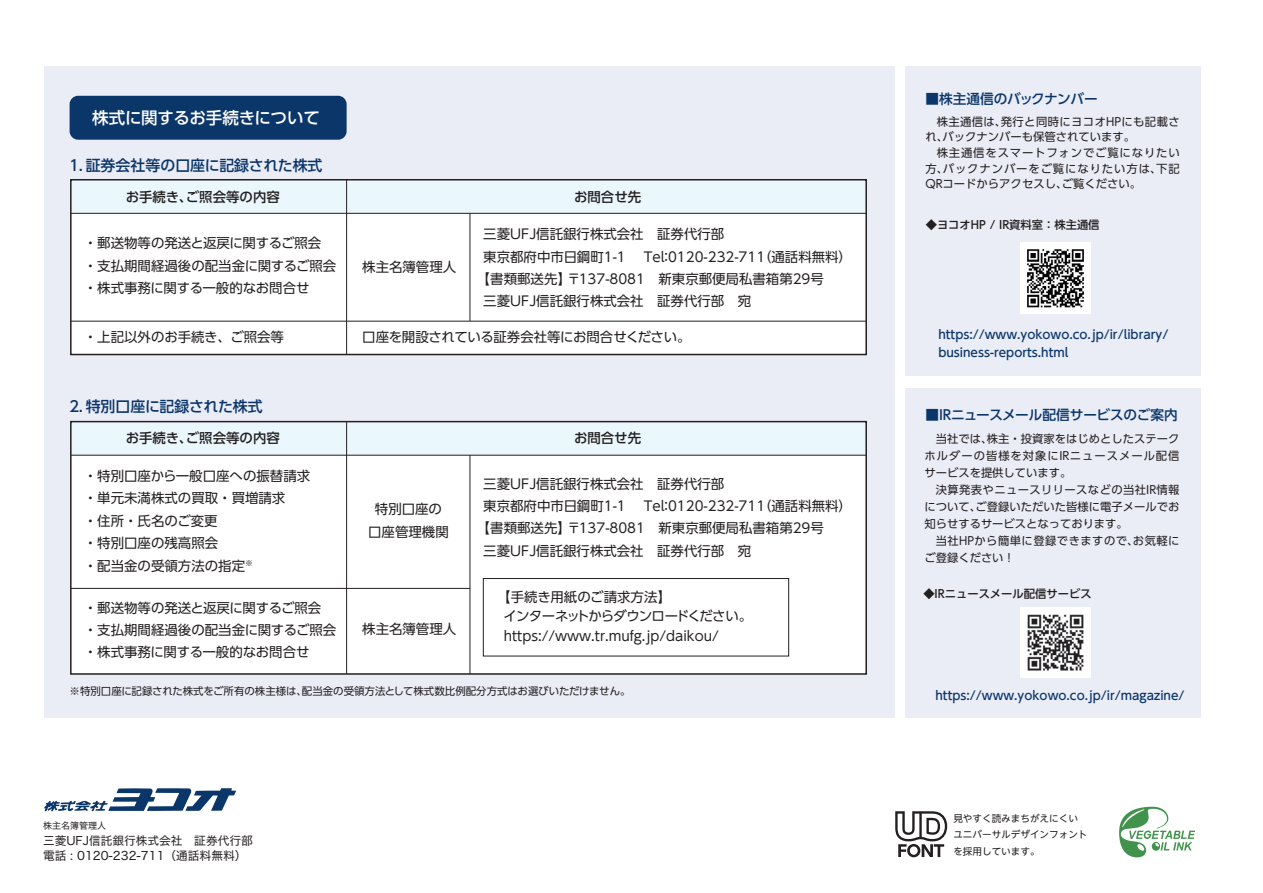
<style>
.page{position:relative;width:1263px;height:893px;background:#fff}
.page>*{position:absolute;margin:0;border:0;box-sizing:border-box;transform-origin:0 0}
.t1{font:500 16.5px "UD Shin Go Pro";letter-spacing:-.02em;color:#fff}
.t2{font:500 14.85px "UD Shin Go Pro";color:#0b366a}
.t3{font:500 13.65px "UD Shin Go Pro";letter-spacing:-.005em;color:#0b366a}
.t4{font:13.5px/22.4px "UD Shin Go Pro";color:#231f20}
.t5{font:500 13.5px "UD Shin Go Pro";color:#231f20}
.t6{font:13.5px "UD Shin Go Pro";letter-spacing:-.025em;color:#231f20}
.t7{font:500 12px/18px "UD Shin Go Pro";color:#0b366a}
.t8{font:11.7px/14.9px "Hira Kaku Std N W4";color:#231f20}
.t9{font:11.4px/15.6px "UD Shin Go Pro";letter-spacing:.035em;color:#231f20}
.t10{font:11.25px/17px "UD Shin Go Pro";letter-spacing:.005em;color:#231f20;text-align:justify}
.t11{font:500 11.25px "UD Shin Go Pro";color:#231f20}
.t12{font:10.5px "UD Shin Go Pro";color:#231f20}
.t13{font:9.6px/16.4px "UD Shin Go NT Pro";color:#231f20}
.t14{font:9px "Hira Kaku Std N W4";color:#231f20}
</style>
<div class="page">
<svg style="left:44px;top:788px;width:192px;height:24px"></svg>
<svg style="left:1119px;top:807px;width:76px;height:50px"></svg>
<svg style="left:895px;top:811px;width:52px;height:46px"></svg>
<div style="left:44px;top:66px;width:851px;height:651px;background:#eaecf6"></div>
<div style="left:71px;top:180px;width:795px;height:174px;background:#fff"></div>
<div style="left:71px;top:180px;width:795px;height:33px;background:#eaf7fd"></div>
<div style="left:71px;top:421px;width:795px;height:253px;background:#fff"></div>
<div style="left:71px;top:421px;width:795px;height:34px;background:#eaf7fd"></div>
<div style="left:70px;top:179px;width:797px;height:176px;border:1px solid #231f20"></div>
<div style="left:70px;top:421px;width:797px;height:254px;border:1px solid #231f20"></div>
<div style="left:70px;top:96px;width:277px;height:44px;background:#0b366a;border-radius:8px"></div>
<hr style="left:71px;top:213px;width:795px;height:1px;background:#231f20">
<hr style="left:71px;top:321px;width:795px;height:1px;background:#231f20">
<hr style="left:346px;top:180px;width:1px;height:174px;background:#231f20">
<hr style="left:470px;top:213px;width:1px;height:108px;background:#231f20">
<hr style="left:71px;top:455px;width:795px;height:1px;background:#231f20">
<hr style="left:71px;top:588px;width:399px;height:1px;background:#231f20">
<hr style="left:346px;top:422px;width:1px;height:252px;background:#231f20">
<hr style="left:470px;top:455px;width:1px;height:219px;background:#231f20">
<div style="left:483px;top:578px;width:306px;height:78px;border:1px solid #231f20"></div>
<div style="left:905px;top:388px;width:296px;height:329px;background:#eaecf6"></div>
<div style="left:905px;top:66px;width:296px;height:310px;background:#eaecf6"></div>
<img style="left:1021px;top:608px;width:69px;height:70px">
<img style="left:1020px;top:243px;width:70px;height:70px">
<p class="t1" style="left:92px;top:104px;width:229px">株式に関するお手続きについて</p>
<p class="t2" style="left:67px;top:153px;width:257px">１．証券会社等の口座に記録された株式</p>
<p class="t5" style="left:126px;top:185px;width:156px">お手続き、ご照会等の内容</p>
<p class="t5" style="left:574px;top:185px;width:69px">お問合せ先</p>
<p class="t4" style="left:84px;top:232px;width:254px">・郵送物等の発送と返戻に関するご照会・支払期間経過後の配当金に関するご照会・株式事務に関する一般的なお問合せ</p>
<p class="t4" style="left:362px;top:256px;width:96px">株主名簿管理人</p>
<p class="t4" style="left:483px;top:222px;width:242px">三菱UFJ信託銀行株式会社　証券代行部</p>
<p class="t4" style="left:483px;top:245px;width:370px">東京都府中市日鋼町1-1　 Tel：0120-232-711（通話料無料）</p>
<p class="t4" style="left:477px;top:267px;width:349px">【書類郵送先】〒137-8081　新東京郵便局私書箱第29号</p>
<p class="t4" style="left:483px;top:290px;width:269px">三菱UFJ信託銀行株式会社　証券代行部　宛</p>
<p class="t4" style="left:84px;top:326px;width:202px">・上記以外のお手続き、ご照会等</p>
<p class="t6" style="left:362px;top:326px;width:330px">口座を開設されている証券会社等にお問合せください。</p>
<p class="t2" style="left:67px;top:395px;width:197px">２．特別口座に記録された株式</p>
<p class="t5" style="left:126px;top:427px;width:156px">お手続き、ご照会等の内容</p>
<p class="t5" style="left:574px;top:427px;width:69px">お問合せ先</p>
<p class="t4" style="left:84px;top:464px;width:228px">・特別口座から一般口座への振替請求・単元未満株式の買取・買増請求<br>・住所・氏名のご変更<br>・特別口座の残高照会<br>・配当金の受領方法の指定<sup>※</sup></p>
<p class="t4" style="left:483px;top:472px;width:242px">三菱UFJ信託銀行株式会社　証券代行部</p>
<p class="t4" style="left:483px;top:494px;width:370px">東京都府中市日鋼町1-1　 Tel：0120-232-711（通話料無料）</p>
<p class="t4" style="left:477px;top:517px;width:349px">【書類郵送先】〒137-8081　新東京郵便局私書箱第29号</p>
<p class="t4" style="left:483px;top:539px;width:269px">三菱UFJ信託銀行株式会社　証券代行部　宛</p>
<p class="t4" style="left:503px;top:587px;width:250px;line-height:19.4px;text-indent:-6px">【手続き用紙のご請求方法】<br>インターネットからダウンロードください。https://www.tr.mufg.jp/daikou/</p>
<p class="t4" style="left:368px;top:498px;width:82px;text-align:center">特別口座の口座管理機関</p>
<p class="t4" style="left:84px;top:596px;width:254px">・郵送物等の発送と返戻に関するご照会・支払期間経過後の配当金に関するご照会・株式事務に関する一般的なお問合せ</p>
<p class="t4" style="left:362px;top:618px;width:96px">株主名簿管理人</p>
<p class="t12" style="left:70px;top:683px;width:562px">※特別口座に記録された株式をご所有の株主様は、配当金の受領方法として株式数比例配分方式はお選びいただけません。</p>
<p class="t3" style="left:925px;top:88px;width:174px">■株主通信のバックナンバー</p>
<p class="t9" style="left:925px;top:113px;width:256px;text-indent:11px">株主通信は、発行と同時にヨコオHPにも記載され、バックナンバーも保管されています。<br>　株主通信をスマートフォンでご覧になりたい方、バックナンバーをご覧になりたい方は、下記<br>QRコードからアクセスし、ご覧ください。</p>
<p class="t11" style="left:926px;top:216px;width:175px">◆ヨコオHP / IR資料室：株主通信</p>
<p class="t7" style="left:938px;top:325px;width:232px">https://www.yokowo.co.jp/ir/library/ business-reports.html</p>
<p class="t3" style="left:925px;top:403px;width:254px">■IRニュースメール配信サービスのご案内</p>
<p class="t10" style="left:924px;top:430px;width:256px;text-indent:11px">当社では、株主・投資家をはじめとしたステークホルダーの皆様を対象にIRニュースメール配信サービスを提供しています。</p>
<p class="t10" style="left:924px;top:481px;width:257px;text-align:left;text-indent:11px">決算発表やニュースリリースなどの当社IR情報について、ご登録いただいた皆様に電子メールでお知らせするサービスとなっております。<br>　当社HPから簡単に登録できますので、お気軽にご登録ください！</p>
<p class="t11" style="left:923px;top:584px;width:170px">◆IRニュースメール配信サービス</p>
<p class="t7" style="left:935px;top:686px;width:251px">https://www.yokowo.co.jp/ir/magazine/</p>
<p class="t14" style="left:43px;top:819px;width:65px">株主名簿管理人</p>
<p class="t13" style="left:953px;top:810px;width:136px">見やすく読みまちがえにくいユニバーサルデザインフォントを採用しています。</p>
<p class="t8" style="left:43px;top:833px;width:211px">三菱UFJ信託銀行株式会社　証券代行部電話 : 0120-232-711（通話料無料）</p>
</div>
